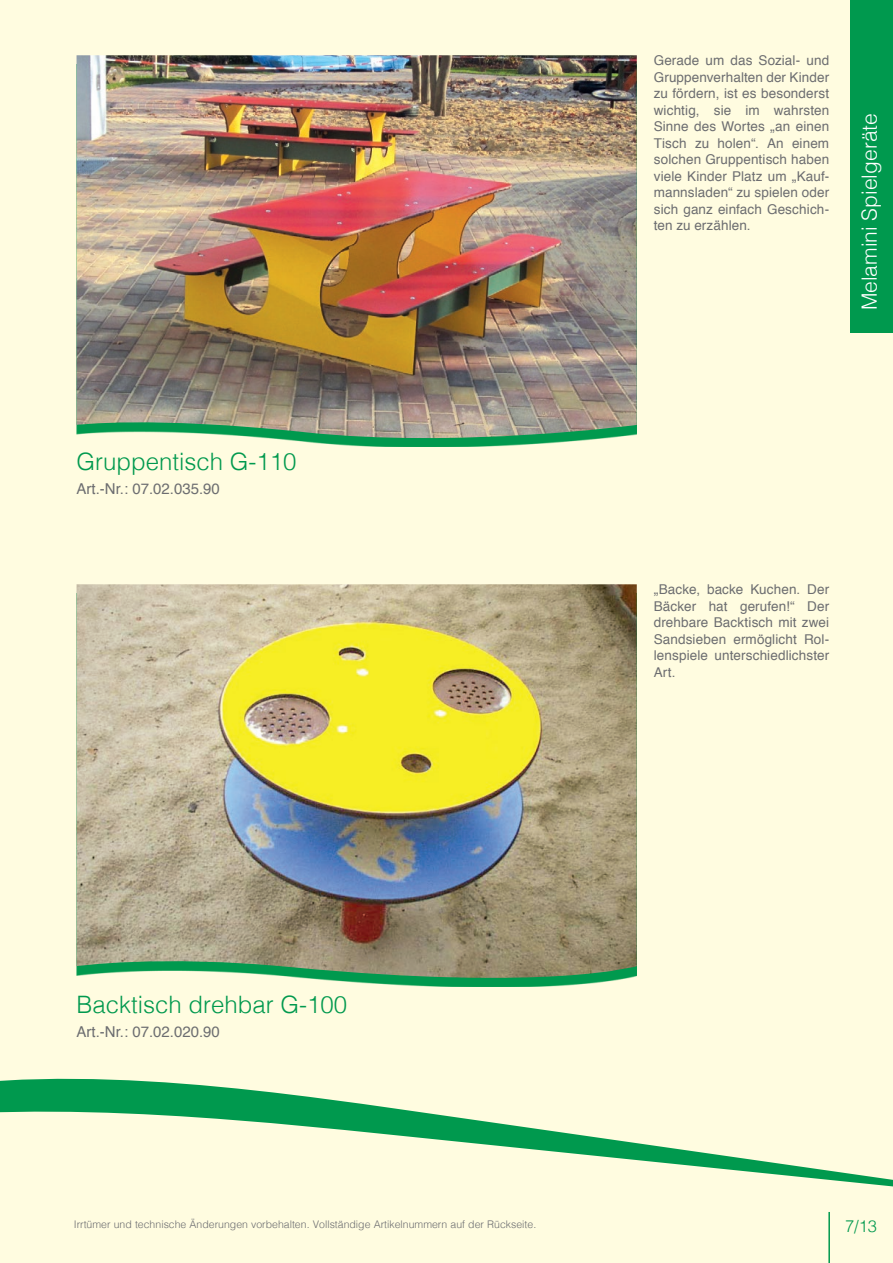
<style>
.page{position:relative;width:893px;height:1263px;background:#fffce0}
.page>*{position:absolute;margin:0;border:0;box-sizing:border-box;transform-origin:0 0}
.t1{font:300 24px "Helvetica";color:#00994e}
.t2{font:300 21px "Helvetica";color:#fff}
.t3{font:300 16.5px "Helvetica";color:#00994e}
.t4{font:15px "Helvetica";color:#6c6d70}
.t5{font:13.5px/16.5px "Helvetica";letter-spacing:.01em;color:#6c6d70;text-align:justify}
.t6{font:300 10.5px "Helvetica";color:#6c6d70}
</style>
<div class="page">
<svg style="left:76px;top:64px;width:513px;height:383px"></svg>
<img style="left:77px;top:55px;width:560px;height:385px">
<img style="left:77px;top:584px;width:560px;height:396px">
<div style="left:850px;top:0;width:43px;height:333px;background:#00994e"></div>
<svg style="left:0;top:1078px;width:893px;height:109px"></svg>
<hr style="left:828px;top:1212px;width:2px;height:51px;background:#00994e">
<h1 class="t1" style="left:77px;top:441px;width:222px">Gruppentisch G-110</h1>
<p class="t4" style="left:77px;top:477px;width:145px">Art.-Nr.: 07.02.035.90</p>
<h1 class="t1" style="left:77px;top:984px;width:272px">Backtisch drehbar G-100</h1>
<p class="t4" style="left:77px;top:1020px;width:145px">Art.-Nr.: 07.02.020.90</p>
<p class="t5" style="left:654px;top:53px;width:177px">Gerade um das Sozial- und Gruppenverhalten der Kinder zu fördern, ist es besonderst wichtig, sie im wahrsten Sinne des Wortes „an einen Tisch zu holen“. An einem solchen Gruppentisch haben viele Kinder Platz um „Kauf&shy;mannsladen“ zu spielen oder sich ganz einfach Geschich&shy;ten zu erzählen.</p>
<h2 class="t2" style="left:851px;top:310px;width:199px;rotate:-90deg">Melamini Spielgeräte</h2>
<p class="t5" style="left:654px;top:582px;width:177px">„Backe, backe Kuchen. Der Bäcker hat gerufen!“ Der drehbare Backtisch mit zwei Sandsieben ermöglicht Rol&shy;lenspiele unterschiedlichster Art.</p>
<p class="t6" style="left:74px;top:1215px;width:464px">Irrtümer und technische Änderungen vorbehalten. Vollständige Artikelnummern auf der Rückseite.</p>
<p class="t3" style="left:845px;top:1212px;width:34px">7/13</p>
</div>
